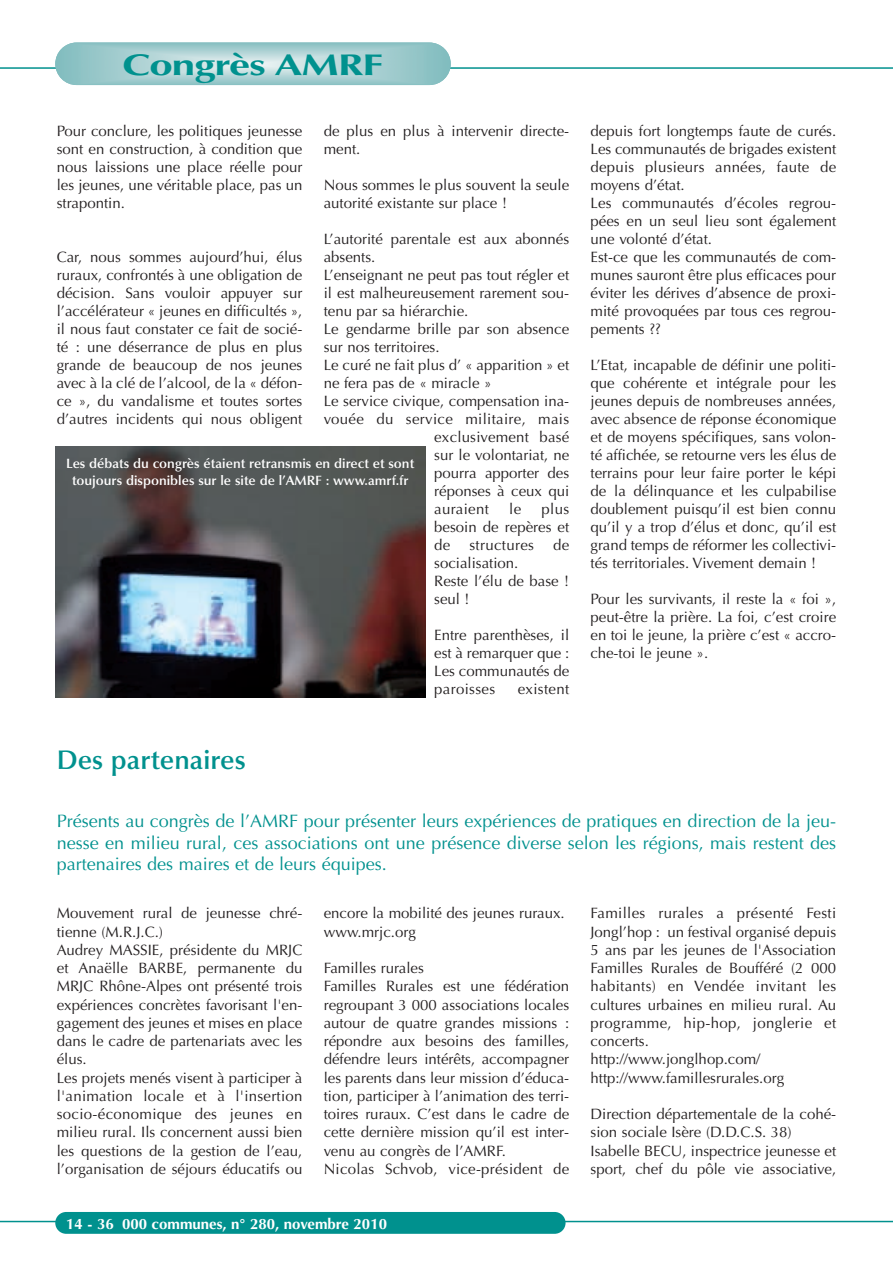
<style>
.page{position:relative;width:893px;height:1263px;background:#fff}
.page>*{position:absolute;margin:0;border:0;box-sizing:border-box;transform-origin:0 0}
.t1{font:700 30px "Optima LT Std";letter-spacing:-.02em;color:#00918e;scale:1.4 1}
.t2{font:600 27px "Optima LT Std";color:#00918e}
.t3{font:18px/21.6px "Optima LT Std";color:#00918e;text-align:justify}
.t4{font:15px/18px "Optima LT Std";color:#231f20}
.t5{font:15px "Optima LT Std";letter-spacing:.02em;color:#231f20}
.t6{font:700 15px "Optima LT Std";color:#fff}
.t7{font:600 13.5px/16.2px "Optima LT Std";color:#fff;text-align:center}
</style>
<div class="page">
<hr style="left:0;top:67px;width:893px;height:2px;background:#00918e">
<svg style="left:55px;top:43px;width:396px;height:42px;background:#a7cfd1"></svg>
<hr style="left:0;top:1221px;width:893px;height:1px;background:#00918e">
<div style="left:55px;top:1212px;width:511px;height:22px;background:#00918e;border-radius:11px"></div>
<img style="left:55px;top:447px;width:370px;height:250px">
<h1 class="t1" style="left:122px;top:53px;width:188px">Congrès AMRF</h1>
<p class="t4" style="left:57px;top:123px;width:247px;text-align:justify">Pour conclure, les politiques jeunesse sont en construction, à condition que nous laissions une place réelle pour les jeunes, une véritable place, pas un strapontin.</p>
<p class="t4" style="left:57px;top:249px;width:247px;text-align:justify">Car, nous sommes aujourd’hui, élus ruraux, confrontés à une obligation de décision. Sans vouloir appuyer sur l’accélérateur « jeunes en difficultés », il nous faut constater ce fait de socié&shy;té : une déserrance de plus en plus grande de beaucoup de nos jeunes avec à la clé de l’alcool, de la « défon&shy;ce », du vandalisme et toutes sortes d’autres incidents qui nous obligent</p>
<p class="t4" style="left:324px;top:123px;width:247px">de plus en plus à intervenir directe&shy;ment.</p>
<p class="t4" style="left:324px;top:177px;width:247px">Nous sommes le plus souvent la seule autorité existante sur place !</p>
<p class="t4" style="left:324px;top:231px;width:247px">L’autorité parentale est aux abonnés</p>
<p class="t4" style="left:324px;top:249px;width:53px">absents.</p>
<p class="t4" style="left:324px;top:267px;width:247px">L’enseignant ne peut pas tout régler et</p>
<p class="t4" style="left:324px;top:285px;width:247px">il est malheureusement rarement sou-</p>
<p class="t4" style="left:324px;top:303px;width:146px">tenu par sa hiérarchie.</p>
<p class="t4" style="left:324px;top:321px;width:247px">Le gendarme brille par son absence</p>
<p class="t4" style="left:324px;top:339px;width:117px">sur nos territoires.</p>
<p class="t4" style="left:324px;top:357px;width:247px">Le curé ne fait plus d’ « apparition » et</p>
<p class="t4" style="left:324px;top:375px;width:169px">ne fera pas de « miracle »</p>
<p class="t4" style="left:324px;top:393px;width:247px">Le service civique, compensation ina-</p>
<p class="t5" style="left:324px;top:413px;width:247px">vouée du service militaire, mais</p>
<p class="t4" style="left:434px;top:429px;width:137px">exclusivement basé</p>
<p class="t4" style="left:434px;top:447px;width:137px">sur le volontariat, ne</p>
<p class="t4" style="left:434px;top:465px;width:137px">pourra apporter des</p>
<p class="t4" style="left:434px;top:483px;width:137px">réponses à ceux qui</p>
<p class="t5" style="left:434px;top:503px;width:56px">auraient</p>
<p class="t4" style="left:509px;top:501px;width:14px">le</p>
<p class="t7" style="left:66px;top:457px;width:349px">Les débats du congrès étaient retransmis en direct et sont toujours disponibles sur le site de l’AMRF : www.amrf.fr</p>
<p class="t4" style="left:434px;top:501px;width:137px;text-align:justify;text-indent:107px">plus besoin de repères et de</p>
<p class="t5" style="left:469px;top:539px;width:66px">structures</p>
<p class="t4" style="left:553px;top:537px;width:18px">de</p>
<p class="t4" style="left:434px;top:555px;width:137px">socialisation.<br>Reste l’élu de base ! seul !</p>
<p class="t4" style="left:434px;top:627px;width:137px;text-align:justify">Entre parenthèses, il est à remarquer que :<br>Les communautés de paroisses</p>
<p class="t5" style="left:518px;top:683px;width:53px">existent</p>
<p class="t4" style="left:591px;top:123px;width:247px">depuis fort longtemps faute de curés.<br>Les communautés de brigades existent depuis plusieurs années, faute de moyens d’état.<br>Les communautés d’écoles regrou&shy;pées en un seul lieu sont également une volonté d’état.<br>Est-ce que les communautés de com&shy;munes sauront être plus efficaces pour éviter les dérives d’absence de proxi&shy;mité provoquées par tous ces regrou&shy;pements ??</p>
<p class="t4" style="left:591px;top:357px;width:247px;text-align:justify">L’Etat, incapable de définir une politi&shy;que cohérente et intégrale pour les jeunes depuis de nombreuses années, avec absence de réponse économique et de moyens spécifiques, sans volon&shy;té affichée, se retourne vers les élus de terrains pour leur faire porter le képi de la délinquance et les culpabilise doublement puisqu’il est bien connu qu’il y a trop d’élus et donc, qu’il est grand temps de réformer les collectivi&shy;tés territoriales. Vivement demain !</p>
<p class="t4" style="left:591px;top:591px;width:247px;text-align:justify">Pour les survivants, il reste la « foi », peut-être la prière. La foi, c’est croire en toi le jeune, la prière c’est « accro&shy;che-toi le jeune ».</p>
<h2 class="t2" style="left:57px;top:749px;width:190px">Des partenaires</h2>
<p class="t3" style="left:57px;top:812px;width:781px">Présents au congrès de l’AMRF pour présenter leurs expériences de pratiques en direction de la jeu&shy;nesse en milieu rural, ces associations ont une présence diverse selon les régions, mais restent des partenaires des maires et de leurs équipes.</p>
<p class="t4" style="left:57px;top:905px;width:247px">Mouvement rural de jeunesse chré&shy;tienne (M.R.J.C.)<br>Audrey MASSIE, présidente du MRJC et Anaëlle BARBE, permanente du MRJC Rhône-Alpes ont présenté trois expériences concrètes favorisant l'en&shy;gagement des jeunes et mises en place dans le cadre de partenariats avec les élus.<br>Les projets menés visent à participer à l'animation locale et à l'insertion socio-économique des jeunes en milieu rural. Ils concernent aussi bien les questions de la gestion de l’eau, l’organisation de séjours éducatifs ou</p>
<p class="t4" style="left:324px;top:905px;width:243px">encore la mobilité des jeunes ruraux. www.mrjc.org</p>
<p class="t4" style="left:324px;top:960px;width:247px">Familles rurales<br>Familles Rurales est une fédération regroupant 3 000 associations locales autour de quatre grandes missions : répondre aux besoins des familles, défendre leurs intérêts, accompagner les parents dans leur mission d’éduca&shy;tion, participer à l’animation des terri&shy;toires ruraux. C’est dans le cadre de cette dernière mission qu’il est inter&shy;venu au congrès de l’AMRF.<br>Nicolas Schvob, vice-président de</p>
<p class="t6" style="left:66px;top:1218px;width:322px">14 - 36 000 communes, n° 280, novembre 2010</p>
<p class="t4" style="left:591px;top:905px;width:247px">Familles rurales a présenté Festi<br>Jongl’hop : un festival organisé depuis<br>5 ans par les jeunes de l'Association<br>Familles Rurales de Boufféré (2 000 habitants) en Vendée invitant les cultures urbaines en milieu rural. Au programme, hip-hop, jonglerie et concerts.<br>http://www.jonglhop.com/ http://www.famillesrurales.org</p>
<p class="t4" style="left:591px;top:1106px;width:247px">Direction départementale de la cohé&shy;sion sociale Isère (D.D.C.S. 38)<br>Isabelle BECU, inspectrice jeunesse et sport, chef du pôle vie associative,</p>
</div>
